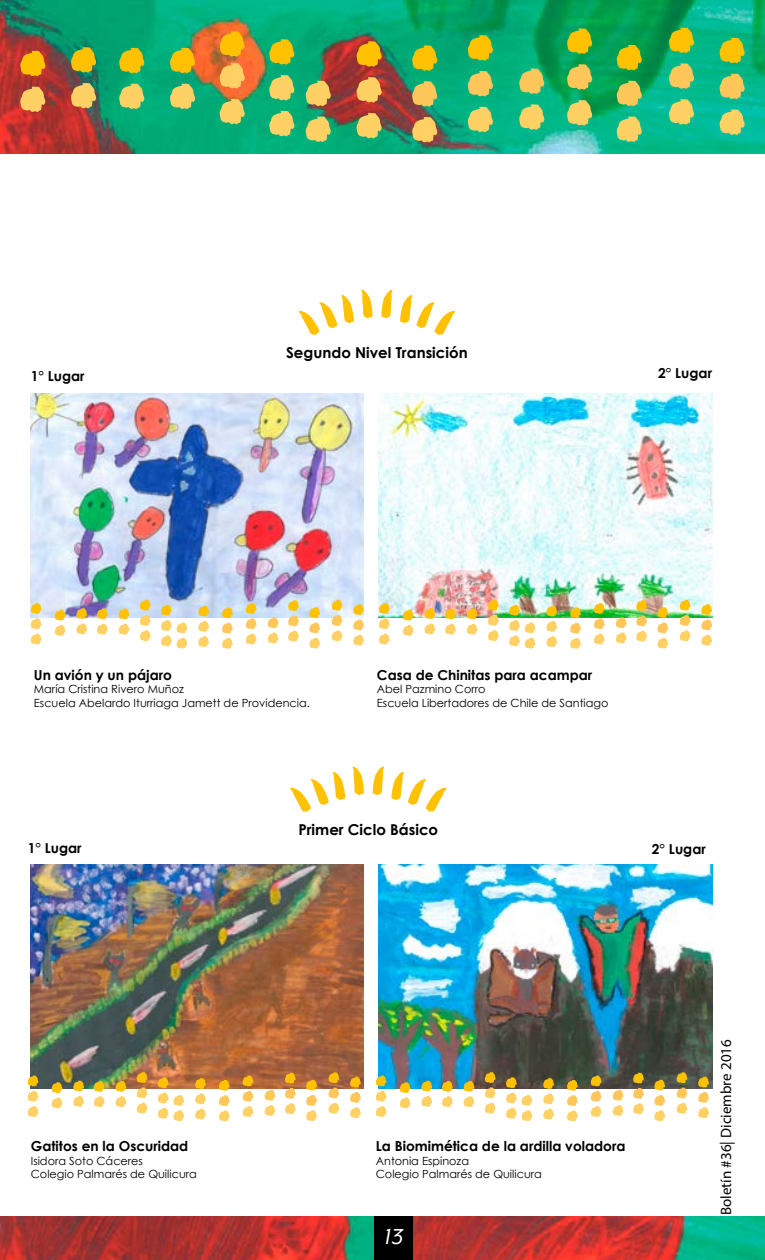
<style>
.page{position:relative;width:765px;height:1260px;background:#fff}
.page>*{position:absolute;margin:0;border:0;box-sizing:border-box;transform-origin:0 0}
.t1{font:italic 25px "Mr Eaves Mod OT";color:#fff}
.t2{font:700 15px "Century Gothic";color:#000}
.t3{font:15px "Myriad Pro";color:#000}
.t4{font:700 13.75px "Century Gothic";color:#000}
.t5{font:11.25px/13.5px "Century Gothic";color:#000}
</style>
<div class="page">
<img style="left:0;top:0;width:765px;height:153px">
<img style="left:0;top:1217px;width:765px;height:43px">
<svg style="left:20px;top:51px;width:26px;height:25px"></svg>
<svg style="left:71px;top:47px;width:26px;height:26px"></svg>
<svg style="left:119px;top:48px;width:26px;height:25px"></svg>
<svg style="left:170px;top:48px;width:26px;height:25px"></svg>
<svg style="left:220px;top:31px;width:25px;height:26px"></svg>
<svg style="left:269px;top:39px;width:26px;height:26px"></svg>
<svg style="left:357px;top:41px;width:25px;height:26px"></svg>
<svg style="left:412px;top:45px;width:26px;height:26px"></svg>
<svg style="left:468px;top:35px;width:26px;height:26px"></svg>
<svg style="left:567px;top:29px;width:26px;height:25px"></svg>
<svg style="left:617px;top:45px;width:25px;height:25px"></svg>
<svg style="left:669px;top:28px;width:26px;height:25px"></svg>
<svg style="left:720px;top:38px;width:25px;height:25px"></svg>
<svg style="left:20px;top:87px;width:26px;height:25px"></svg>
<svg style="left:71px;top:83px;width:26px;height:25px"></svg>
<svg style="left:119px;top:84px;width:26px;height:25px"></svg>
<svg style="left:170px;top:84px;width:26px;height:25px"></svg>
<svg style="left:220px;top:63px;width:25px;height:25px"></svg>
<svg style="left:269px;top:75px;width:26px;height:26px"></svg>
<svg style="left:357px;top:77px;width:25px;height:26px"></svg>
<svg style="left:412px;top:81px;width:26px;height:26px"></svg>
<svg style="left:468px;top:71px;width:26px;height:25px"></svg>
<svg style="left:567px;top:64px;width:26px;height:26px"></svg>
<svg style="left:617px;top:81px;width:25px;height:25px"></svg>
<svg style="left:669px;top:63px;width:26px;height:26px"></svg>
<svg style="left:720px;top:74px;width:25px;height:25px"></svg>
<svg style="left:220px;top:99px;width:25px;height:25px"></svg>
<svg style="left:269px;top:111px;width:26px;height:25px"></svg>
<svg style="left:357px;top:113px;width:25px;height:25px"></svg>
<svg style="left:412px;top:117px;width:26px;height:25px"></svg>
<svg style="left:468px;top:107px;width:26px;height:25px"></svg>
<svg style="left:567px;top:100px;width:26px;height:26px"></svg>
<svg style="left:617px;top:117px;width:25px;height:25px"></svg>
<svg style="left:669px;top:99px;width:26px;height:26px"></svg>
<svg style="left:720px;top:110px;width:25px;height:25px"></svg>
<svg style="left:306px;top:81px;width:25px;height:25px"></svg>
<svg style="left:306px;top:117px;width:25px;height:25px"></svg>
<svg style="left:519px;top:69px;width:26px;height:25px"></svg>
<svg style="left:519px;top:104px;width:26px;height:26px"></svg>
<svg style="left:298px;top:295px;width:56px;height:40px"></svg>
<svg style="left:361px;top:290px;width:11px;height:28px"></svg>
<svg style="left:400px;top:295px;width:56px;height:40px"></svg>
<svg style="left:381px;top:290px;width:12px;height:28px"></svg>
<svg style="left:290px;top:772px;width:55px;height:40px"></svg>
<svg style="left:352px;top:767px;width:12px;height:28px"></svg>
<svg style="left:391px;top:772px;width:56px;height:40px"></svg>
<svg style="left:373px;top:767px;width:11px;height:28px"></svg>
<img style="left:31px;top:394px;width:333px;height:224px">
<img style="left:31px;top:864px;width:333px;height:224px">
<img style="left:379px;top:394px;width:333px;height:224px">
<img style="left:379px;top:864px;width:333px;height:224px">
<svg style="left:400px;top:1082px;width:11px;height:26px"></svg>
<svg style="left:421px;top:1081px;width:11px;height:26px"></svg>
<svg style="left:442px;top:1081px;width:11px;height:26px"></svg>
<svg style="left:464px;top:1081px;width:11px;height:26px"></svg>
<svg style="left:376px;top:1076px;width:11px;height:41px"></svg>
<svg style="left:485px;top:1072px;width:11px;height:42px"></svg>
<svg style="left:543px;top:1078px;width:11px;height:42px"></svg>
<svg style="left:567px;top:1080px;width:11px;height:41px"></svg>
<svg style="left:591px;top:1076px;width:11px;height:41px"></svg>
<svg style="left:633px;top:1073px;width:11px;height:41px"></svg>
<svg style="left:654px;top:1080px;width:11px;height:41px"></svg>
<svg style="left:677px;top:1072px;width:11px;height:42px"></svg>
<svg style="left:698px;top:1077px;width:11px;height:41px"></svg>
<svg style="left:506px;top:1077px;width:27px;height:44px"></svg>
<svg style="left:613px;top:1090px;width:11px;height:26px"></svg>
<svg style="left:52px;top:1082px;width:11px;height:26px"></svg>
<svg style="left:73px;top:1081px;width:11px;height:26px"></svg>
<svg style="left:94px;top:1081px;width:11px;height:26px"></svg>
<svg style="left:116px;top:1081px;width:11px;height:26px"></svg>
<svg style="left:28px;top:1076px;width:11px;height:41px"></svg>
<svg style="left:137px;top:1072px;width:11px;height:42px"></svg>
<svg style="left:195px;top:1078px;width:11px;height:42px"></svg>
<svg style="left:219px;top:1080px;width:11px;height:41px"></svg>
<svg style="left:243px;top:1076px;width:11px;height:41px"></svg>
<svg style="left:285px;top:1073px;width:11px;height:41px"></svg>
<svg style="left:306px;top:1080px;width:11px;height:41px"></svg>
<svg style="left:329px;top:1072px;width:10px;height:42px"></svg>
<svg style="left:350px;top:1077px;width:11px;height:41px"></svg>
<svg style="left:158px;top:1077px;width:26px;height:44px"></svg>
<svg style="left:265px;top:1090px;width:11px;height:26px"></svg>
<svg style="left:55px;top:610px;width:11px;height:26px"></svg>
<svg style="left:76px;top:608px;width:11px;height:26px"></svg>
<svg style="left:97px;top:609px;width:11px;height:26px"></svg>
<svg style="left:119px;top:609px;width:11px;height:26px"></svg>
<svg style="left:31px;top:603px;width:11px;height:42px"></svg>
<svg style="left:140px;top:600px;width:11px;height:41px"></svg>
<svg style="left:198px;top:606px;width:11px;height:41px"></svg>
<svg style="left:222px;top:607px;width:11px;height:42px"></svg>
<svg style="left:246px;top:603px;width:11px;height:42px"></svg>
<svg style="left:288px;top:600px;width:11px;height:42px"></svg>
<svg style="left:309px;top:607px;width:11px;height:42px"></svg>
<svg style="left:332px;top:600px;width:11px;height:41px"></svg>
<svg style="left:353px;top:604px;width:11px;height:42px"></svg>
<svg style="left:161px;top:605px;width:27px;height:44px"></svg>
<svg style="left:268px;top:617px;width:11px;height:26px"></svg>
<svg style="left:403px;top:610px;width:11px;height:26px"></svg>
<svg style="left:425px;top:608px;width:11px;height:26px"></svg>
<svg style="left:445px;top:609px;width:11px;height:26px"></svg>
<svg style="left:467px;top:609px;width:11px;height:26px"></svg>
<svg style="left:379px;top:603px;width:11px;height:42px"></svg>
<svg style="left:488px;top:600px;width:11px;height:41px"></svg>
<svg style="left:546px;top:606px;width:11px;height:41px"></svg>
<svg style="left:570px;top:607px;width:11px;height:42px"></svg>
<svg style="left:594px;top:603px;width:11px;height:42px"></svg>
<svg style="left:636px;top:600px;width:11px;height:42px"></svg>
<svg style="left:657px;top:607px;width:11px;height:42px"></svg>
<svg style="left:680px;top:600px;width:11px;height:41px"></svg>
<svg style="left:701px;top:604px;width:11px;height:42px"></svg>
<svg style="left:509px;top:605px;width:27px;height:44px"></svg>
<svg style="left:616px;top:617px;width:11px;height:26px"></svg>
<div style="left:374px;top:1216px;width:39px;height:44px;background:#000"></div>
<p class="t4" style="left:31px;top:366px;width:55px">1° Lugar</p>
<h2 class="t2" style="left:286px;top:342px;width:183px">Segundo Nivel Transición</h2>
<p class="t4" style="left:658px;top:362px;width:55px">2° Lugar</p>
<p class="t4" style="left:34px;top:664px;width:140px">Un avión y un pájaro</p>
<p class="t5" style="left:34px;top:682px;width:277px">María Cristina Rivero Muñoz<br>Escuela Abelardo Iturriaga Jamett de Providencia.</p>
<p class="t4" style="left:377px;top:664px;width:217px">Casa de Chinitas para acampar</p>
<p class="t5" style="left:377px;top:682px;width:233px">Abel Pazmino Corro<br>Escuela Libertadores de Chile de Santiago</p>
<p class="t4" style="left:28px;top:838px;width:55px">1° Lugar</p>
<h2 class="t2" style="left:298px;top:818px;width:141px">Primer Ciclo Básico</h2>
<p class="t4" style="left:652px;top:839px;width:55px">2° Lugar</p>
<p class="t4" style="left:31px;top:1136px;width:159px">Gatitos en la Oscuridad</p>
<p class="t5" style="left:31px;top:1154px;width:168px">Isidora Soto Cáceres<br>Colegio Palmarés de Quilicura</p>
<p class="t4" style="left:376px;top:1136px;width:251px">La Biomimética de la ardilla voladora</p>
<p class="t5" style="left:376px;top:1154px;width:168px">Antonia Espinoza<br>Colegio Palmarés de Quilicura</p>
<h1 class="t1" style="left:384px;top:1223px;width:20px">13</h1>
<h2 class="t3" style="left:717px;top:1215px;width:177px;rotate:-90deg">Boletín #36| Diciembre 2016</h2>
</div>
